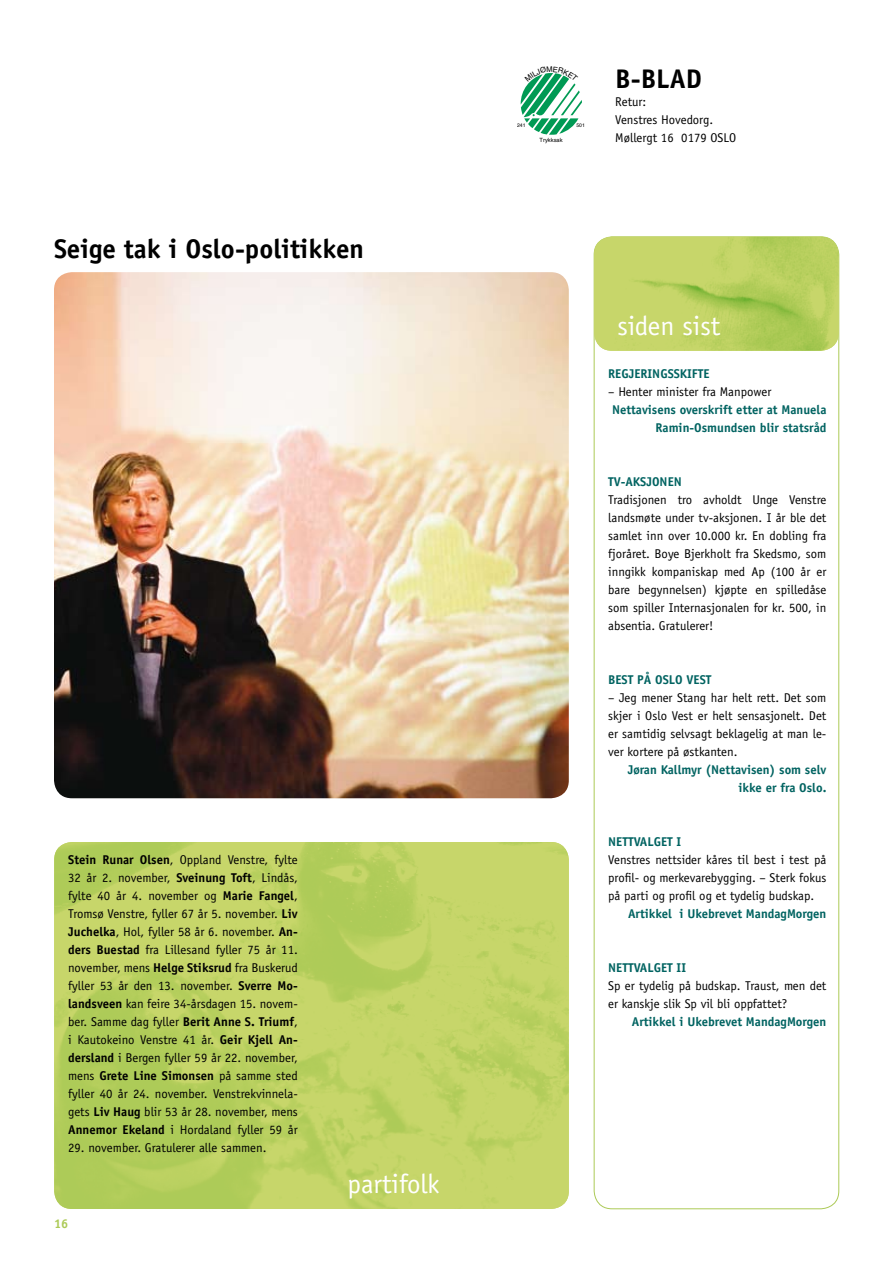
<style>
.page{position:relative;width:893px;height:1263px;background:#fff}
.page>*{position:absolute;margin:0;border:0;box-sizing:border-box;transform-origin:0 0}
.t1{font:700 27px "Officina Sans";color:#000}
.t2{font:27px "Officina Sans";color:#fff}
.t3{font:12.75px/18px "Officina Sans";color:#000;text-align:justify}
.t4{font:700 12.75px/18px "Officina Sans";color:#006361;text-align:right}
.t5{font:700 12.75px "Officina Sans";color:#acca57}
.t6{font:5.7px "Helvetica";color:#000}
.t7{font:5.1px "Helvetica";color:#000}
.s1{font-weight:700}
</style>
<div class="page">
<img style="left:594px;top:237px;width:245px;height:114px;border-radius:18px">
<img style="left:54px;top:842px;width:515px;height:367px;border-radius:18px">
<img style="left:54px;top:272px;width:515px;height:526px;border-radius:18px">
<svg style="left:521px;top:73px;width:61px;height:62px"></svg>
<h1 class="t1" style="left:54px;top:232px;width:312px">Seige tak i Oslo-politikken</h1>
<p class="t3" style="left:68px;top:851px;width:231px"><span class="s1">Stein Runar Olsen</span>, Oppland Venstre, fylte 32 år 2. november, <span class="s1">Sveinung Toft</span>, Lindås, fylte 40 år 4. november og <span class="s1">Marie Fangel</span>, Tromsø Venstre, fyller 67 år 5. november. <span class="s1">Liv Juchelka</span>, Hol, fyller 58 år 6. november. <span class="s1">An&shy;ders Buestad</span> fra Lillesand fyller 75 år 11. november, mens <span class="s1">Helge Stiksrud</span> fra Buskerud fyller 53 år den 13. november. <span class="s1">Sverre Mo&shy;landsveen</span> kan feire 34-årsdagen 15. novem&shy;ber. Samme dag fyller <span class="s1">Berit Anne S. Triumf</span>, i Kautokeino Venstre 41 år. <span class="s1">Geir Kjell An&shy;dersland</span> i Bergen fyller 59 år 22. november, mens <span class="s1">Grete Line Simonsen</span> på samme sted fyller 40 år 24. november. Venstrekvinnela&shy;gets <span class="s1">Liv Haug</span> blir 53 år 28. november, mens <span class="s1">Annemor Ekeland</span> i Hordaland fyller 59 år</p>
<p class="t3" style="left:68px;top:1139px;width:200px">29. november. Gratulerer alle sammen.</p>
<p class="t5" style="left:54px;top:1215px;width:16px">16</p>
<h1 class="t2" style="left:348px;top:1168px;width:94px">partifolk</h1>
<p class="t7" style="left:517px;top:123px;width:10px">241</p>
<p class="t7" style="left:576px;top:123px;width:10px">501</p>
<p class="t6" style="left:540px;top:136px;width:25px">Trykksak</p>
<h1 class="t1" style="left:615px;top:62px;width:41px">B-blad</h1>
<p class="t3" style="left:615px;top:93px;width:123px;text-align:left">Retur:<br>Venstres Hovedorg.<br>Møllergt 16 0179 OSLO</p>
<h1 class="t2" style="left:617px;top:310px;width:105px">siden sist</h1>
<p class="t4" style="left:608px;top:365px;width:15px">Regjeringsskifte</p>
<p class="t3" style="left:608px;top:383px;width:165px">– Henter minister fra Manpower</p>
<p class="t4" style="left:612px;top:401px;width:216px">Nettavisens overskrift etter at Manuela<br>Ramin-Osmundsen blir statsråd</p>
<p class="t4" style="left:608px;top:473px;width:26px">TV-aksjonen</p>
<p class="t3" style="left:608px;top:491px;width:220px">Tradisjonen tro avholdt Unge Venstre landsmøte under tv-aksjonen. I år ble det samlet inn over 10.000 kr. En dobling fra fjoråret. Boye Bjerkholt fra Skedsmo, som inngikk kompaniskap med Ap (100 år er bare begynnelsen) kjøpte en spilledåse som spiller Internasjonalen for kr. 500, in absentia. Gratulerer!</p>
<p class="t4" style="left:608px;top:671px;width:15px">Best</p>
<p class="t4" style="left:637px;top:671px;width:33px">på Oslo</p>
<p class="t4" style="left:687px;top:671px;width:14px">Vest</p>
<p class="t3" style="left:608px;top:689px;width:220px">– Jeg mener Stang har helt rett. Det som skjer i Oslo Vest er helt sensasjonelt. Det er samtidig selvsagt beklagelig at man le&shy;ver kortere på østkanten.</p>
<p class="t4" style="left:628px;top:761px;width:200px">Jøran Kallmyr (Nettavisen) som selv ikke er fra Oslo.</p>
<p class="t4" style="left:608px;top:833px;width:16px">Nettvalget</p>
<p class="t4" style="left:677px;top:833px;width:6px">I</p>
<p class="t3" style="left:608px;top:851px;width:220px">Venstres nettsider kåres til best i test på profil- og merkevarebygging. – Sterk fokus på parti og profil og et tydelig budskap.</p>
<p class="t4" style="left:628px;top:905px;width:200px">Artikkel i Ukebrevet MandagMorgen</p>
<p class="t4" style="left:608px;top:959px;width:16px">Nettvalget</p>
<p class="t4" style="left:677px;top:959px;width:11px">II</p>
<p class="t3" style="left:608px;top:977px;width:220px">Sp er tydelig på budskap. Traust, men det er kanskje slik Sp vil bli oppfattet?</p>
<p class="t4" style="left:632px;top:1013px;width:196px">Artikkel i Ukebrevet MandagMorgen</p>
</div>
